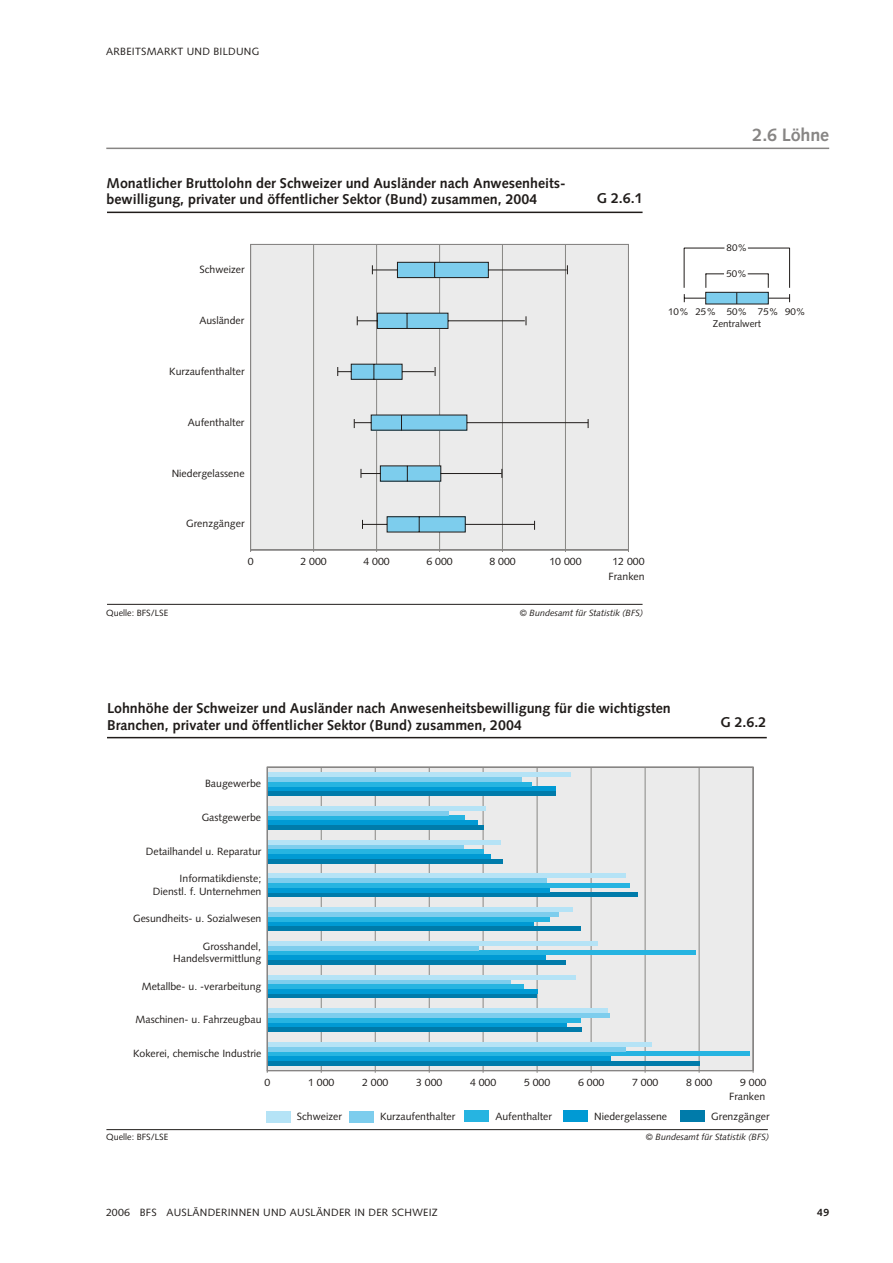
<style>
.page{position:relative;width:893px;height:1263px;background:#fff}
.page>*{position:absolute;margin:0;border:0;box-sizing:border-box;transform-origin:0 0}
.t1{font:700 18px "Syntax";letter-spacing:-.01em;color:#878584}
.t2{font:700 14.25px/16.5px "Syntax";color:#201c1a}
.t3{font:10.5px/12.5px "Syntax";color:#201c1a;text-align:right}
.t4{font:10.5px "Syntax";letter-spacing:.025em;color:#201c1a}
.t5{font:700 10.5px "Syntax";color:#201c1a}
.t6{font:9.75px/11.6px "Syntax";color:#201c1a}
.t7{font:italic 9px "Syntax";color:#201c1a}
.t8{font:9px "Syntax";color:#201c1a}
</style>
<div class="page">
<hr style="left:107px;top:212px;width:536px;height:1px;background:#201c1a">
<hr style="left:107px;top:604px;width:536px;height:1px;background:#201c1a">
<div style="left:250px;top:244px;width:379px;height:308px;background:#ebebeb"></div>
<hr style="left:313px;top:244px;width:1px;height:306px;background:#888784">
<hr style="left:376px;top:244px;width:1px;height:306px;background:#888784">
<hr style="left:439px;top:244px;width:1px;height:306px;background:#888784">
<hr style="left:502px;top:244px;width:1px;height:306px;background:#888784">
<hr style="left:565px;top:244px;width:1px;height:306px;background:#888784">
<div style="left:706px;top:292px;width:62px;height:12px;background:#7dcded"></div>
<div style="left:705px;top:292px;width:64px;height:12px;border:1px solid #201c1a"></div>
<svg style="left:684px;top:294px;width:22px;height:8px"></svg>
<svg style="left:736px;top:292px;width:1px;height:12px"></svg>
<svg style="left:768px;top:294px;width:22px;height:8px"></svg>
<svg style="left:706px;top:274px;width:18px;height:14px"></svg>
<svg style="left:748px;top:274px;width:21px;height:14px"></svg>
<svg style="left:362px;top:516px;width:173px;height:16px;background:#a9c9d6"></svg>
<svg style="left:361px;top:465px;width:142px;height:17px;background:#acc8d3"></svg>
<svg style="left:354px;top:415px;width:235px;height:16px;background:#afccd7"></svg>
<svg style="left:337px;top:364px;width:99px;height:16px;background:#a1c4d2"></svg>
<svg style="left:357px;top:313px;width:170px;height:16px;background:#adcad5"></svg>
<svg style="left:372px;top:262px;width:196px;height:16px;background:#a8c8d4"></svg>
<hr style="left:684px;top:248px;width:1px;height:40px;background:#201c1a">
<hr style="left:789px;top:248px;width:1px;height:40px;background:#201c1a">
<hr style="left:684px;top:248px;width:40px;height:1px;background:#201c1a">
<hr style="left:748px;top:248px;width:42px;height:1px;background:#201c1a">
<div style="left:266px;top:1111px;width:25px;height:11px;background:#b5e3f6"></div>
<div style="left:349px;top:1111px;width:25px;height:11px;background:#7dcded"></div>
<div style="left:464px;top:1110px;width:25px;height:12px;background:#26b4e1"></div>
<div style="left:563px;top:1111px;width:25px;height:11px;background:#009ad4"></div>
<div style="left:680px;top:1110px;width:25px;height:12px;background:#007baa"></div>
<hr style="left:107px;top:737px;width:660px;height:1px;background:#201c1a">
<hr style="left:106px;top:1129px;width:662px;height:1px;background:#201c1a">
<svg style="left:266px;top:766px;width:488px;height:307px;background:#a3d0e1"></svg>
<hr style="left:106px;top:148px;width:723px;height:1px;background:#878584">
<p class="t4" style="left:106px;top:47px;width:155px">ARBEITSMARKT UND BILDUNG</p>
<h2 class="t2" style="left:107px;top:176px;width:461px">Monatlicher Bruttolohn der Schweizer und Ausländer nach Anwesenheits&shy;bewilligung, privater und öffentlicher Sektor (Bund) zusammen, 2004</h2>
<p class="t3" style="left:200px;top:264px;width:46px">Schweizer</p>
<p class="t3" style="left:199px;top:315px;width:46px">Ausländer</p>
<p class="t3" style="left:169px;top:366px;width:77px">Kurzaufenthalter</p>
<p class="t3" style="left:188px;top:417px;width:58px">Aufenthalter</p>
<p class="t3" style="left:172px;top:468px;width:74px">Niedergelassene</p>
<p class="t3" style="left:186px;top:518px;width:60px">Grenzgänger</p>
<h2 class="t2" style="left:597px;top:191px;width:47px">G 2.6.1</h2>
<p class="t3" style="left:248px;top:557px;width:7px">0</p>
<p class="t3" style="left:301px;top:557px;width:28px">2 000</p>
<p class="t3" style="left:364px;top:557px;width:28px">4 000</p>
<p class="t3" style="left:427px;top:557px;width:28px">6 000</p>
<p class="t3" style="left:489px;top:557px;width:28px">8 000</p>
<p class="t3" style="left:549px;top:557px;width:34px">10 000</p>
<p class="t3" style="left:612px;top:557px;width:34px">12 000</p>
<p class="t8" style="left:106px;top:609px;width:63px">Quelle: BFS/LSE</p>
<p class="t3" style="left:608px;top:571px;width:38px">Franken</p>
<p class="t7" style="left:520px;top:609px;width:125px">© Bundesamt für Statistik (BFS)</p>
<h1 class="t1" style="left:753px;top:128px;width:78px">2.6 Löhne</h1>
<p class="t6" style="left:727px;top:243px;width:22px">80%</p>
<p class="t6" style="left:726px;top:269px;width:22px">50%</p>
<p class="t6" style="left:668px;top:307px;width:49px">10% 25%</p>
<p class="t6" style="left:713px;top:307px;width:94px;text-indent:14px">50% 75% 90%<br>Zentralwert</p>
<h2 class="t2" style="left:107px;top:702px;width:565px">Lohnhöhe der Schweizer und Ausländer nach Anwesenheitsbewilligung für die wichtigsten<br>Branchen, privater und öffentlicher Sektor (Bund) zusammen, 2004</h2>
<p class="t3" style="left:205px;top:778px;width:58px">Baugewerbe</p>
<p class="t3" style="left:202px;top:812px;width:61px">Gastgewerbe</p>
<p class="t3" style="left:146px;top:846px;width:117px">Detailhandel u. Reparatur</p>
<p class="t3" style="left:153px;top:873px;width:110px">Informatikdienste;<br>Dienstl. f. Unternehmen</p>
<p class="t3" style="left:133px;top:913px;width:130px">Gesundheits- u. Sozialwesen</p>
<p class="t3" style="left:173px;top:941px;width:90px">Grosshandel,<br>Handelsvermittlung</p>
<p class="t3" style="left:142px;top:981px;width:121px">Metallbe- u. -verarbeitung</p>
<p class="t3" style="left:136px;top:1014px;width:128px">Maschinen- u. Fahrzeugbau</p>
<p class="t3" style="left:133px;top:1048px;width:130px">Kokerei, chemische Industrie</p>
<h2 class="t2" style="left:720px;top:715px;width:47px">G 2.6.2</h2>
<p class="t3" style="left:264px;top:1077px;width:7px">0</p>
<p class="t3" style="left:308px;top:1077px;width:28px">1 000</p>
<p class="t3" style="left:362px;top:1077px;width:28px">2 000</p>
<p class="t3" style="left:416px;top:1077px;width:28px">3 000</p>
<p class="t3" style="left:470px;top:1077px;width:28px">4 000</p>
<p class="t3" style="left:524px;top:1077px;width:28px">5 000</p>
<p class="t3" style="left:578px;top:1077px;width:28px">6 000</p>
<p class="t3" style="left:632px;top:1077px;width:28px">7 000</p>
<p class="t3" style="left:686px;top:1077px;width:28px">8 000</p>
<p class="t3" style="left:740px;top:1077px;width:28px">9 000</p>
<p class="t3" style="left:729px;top:1091px;width:38px">Franken</p>
<p class="t3" style="left:297px;top:1112px;width:46px">Schweizer</p>
<p class="t3" style="left:380px;top:1111px;width:77px">Kurzaufenthalter</p>
<p class="t3" style="left:495px;top:1111px;width:58px">Aufenthalter</p>
<p class="t3" style="left:594px;top:1111px;width:74px">Niedergelassene</p>
<p class="t3" style="left:711px;top:1111px;width:60px">Grenzgänger</p>
<p class="t8" style="left:106px;top:1133px;width:63px">Quelle: BFS/LSE</p>
<p class="t7" style="left:646px;top:1133px;width:125px">© Bundesamt für Statistik (BFS)</p>
<p class="t4" style="left:106px;top:1208px;width:333px">2006 BFS AUSLÄNDERINNEN UND AUSLÄNDER IN DER SCHWEIZ</p>
<p class="t5" style="left:817px;top:1208px;width:13px">49</p>
</div>
